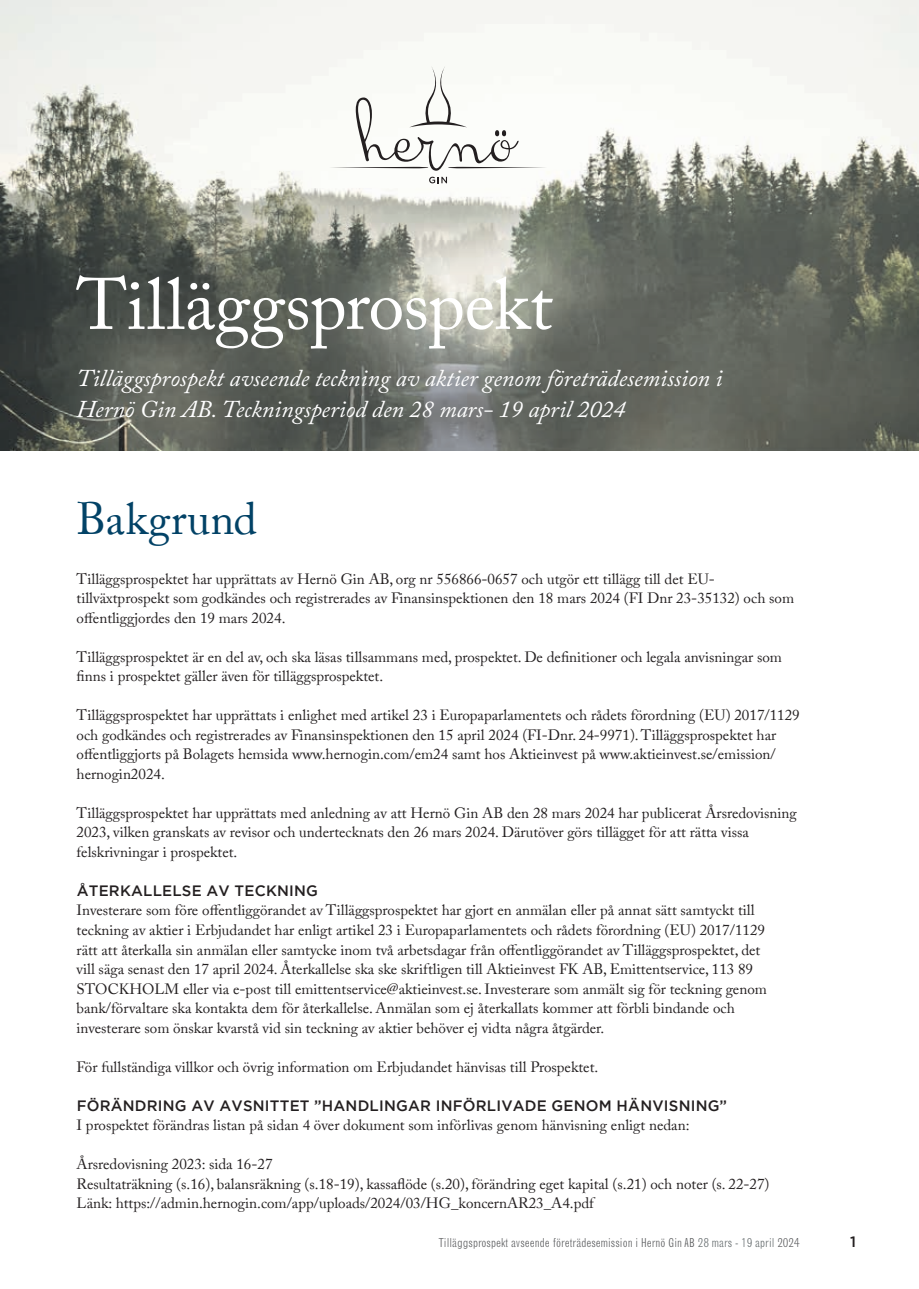
<style>
.page{position:relative;width:919px;height:1289px;background:#fff}
.page>*{position:absolute;margin:0;border:0;box-sizing:border-box;transform-origin:0 0}
.t1{font:72px "Adobe Caslon Pro";letter-spacing:-.005em;color:#fff}
.t2{font:45px "Adobe Caslon Pro";letter-spacing:.015em;color:#024266}
.t3{font:italic 24px/31.5px "Adobe Caslon Pro";color:#fff}
.t4{font:15px/19.5px "Adobe Caslon Pro";color:#231f20}
.t5{font:500 15px "Gotham";letter-spacing:.015em;color:#231f20}
.t6{font:500 15px "Gotham";color:#231f20}
.t7{font:300 condensed 12px "Grotesque";color:#57585a}
.s1{color:#5e6567}
</style>
<div class="page">
<img style="left:0;top:0;width:918px;height:451px">
<svg style="left:329px;top:66px;width:218px;height:105px"></svg>
<svg style="left:429px;top:177px;width:18px;height:6px"></svg>
<h1 class="t1" style="left:77px;top:262px;width:477px">Tilläggsprospekt</h1>
<h3 class="t3" style="left:77px;top:361px;width:647px">Tilläggsprospekt avseende teckning av aktier genom företrädesemission i<br>Hernö Gin AB. Teckningsperiod den 28 mars- 19 april 2024</h3>
<h2 class="t2" style="left:77px;top:492px;width:182px">Bakgrund</h2>
<p class="t4" style="left:77px;top:569px;width:719px">Tilläggsprospektet har upprättats av Hernö Gin AB, org nr 556866-0657 och utgör ett tillägg till det EU&shy;tillväxtprospekt som godkändes och registrerades av Finansinspektionen den 18 mars 2024 (FI Dnr 23-35132) och som offentliggjordes den 19 mars 2024.</p>
<p class="t4" style="left:77px;top:647px;width:706px">Tilläggsprospektet är en del av, och ska läsas tillsammans med, prospektet. De definitioner och legala anvisningar som finns i prospektet gäller även för tilläggsprospektet.</p>
<p class="t4" style="left:77px;top:705px;width:724px">Tilläggsprospektet har upprättats i enlighet med artikel 23 i Europaparlamentets och rådets förordning (EU) 2017/1129 och godkändes och registrerades av Finansinspektionen den 15 april 2024 (FI-Dnr. 24-9971). Tilläggsprospektet har offentliggjorts på Bolagets hemsida www.hernogin.com/em24 samt hos Aktieinvest på www.aktieinvest.se/emission/ hernogin2024.</p>
<p class="t4" style="left:77px;top:803px;width:721px">Tilläggsprospektet har upprättats med anledning av att Hernö Gin AB den 28 mars 2024 har publicerat Årsredovisning<br>2023, vilken granskats av revisor och undertecknats den 26 mars 2024. Därutöver görs tillägget för att rätta vissa felskrivningar i prospektet.</p>
<p class="t5" style="left:77px;top:882px;width:243px">ÅTERKALLELSE AV TECKNING</p>
<p class="t4" style="left:77px;top:900px;width:691px">Investerare som före offentliggörandet av Tilläggsprospektet har gjort en anmälan eller på annat sätt samtyckt till teckning av aktier i Erbjudandet har enligt artikel 23 i Europaparlamentets och rådets förordning (EU) 2017/1129 rätt att återkalla sin anmälan eller samtycke inom två arbetsdagar från offentliggörandet av Tilläggsprospektet, det vill säga senast den 17 april 2024. Återkallelse ska ske skriftligen till Aktieinvest FK AB, Emittentservice, 113 89<br>STOCKHOLM eller via e-post till emittentservice@aktieinvest.se. Investerare som anmält sig för teckning genom bank/förvaltare ska kontakta dem för återkallelse. Anmälan som ej återkallats kommer att förbli bindande och investerare som önskar kvarstå vid sin teckning av aktier behöver ej vidta några åtgärder.</p>
<p class="t4" style="left:77px;top:1056px;width:523px">För fullständiga villkor och övrig information om Erbjudandet hänvisas till Prospektet.</p>
<p class="t5" style="left:77px;top:1096px;width:652px">FÖRÄNDRING AV AVSNITTET ”HANDLINGAR INFÖRLIVADE GENOM HÄNVISNING”</p>
<p class="t4" style="left:77px;top:1115px;width:614px">I prospektet förändras listan på sidan 4 över dokument som införlivas genom hänvisning enligt nedan:</p>
<p class="t4" style="left:77px;top:1154px;width:694px">Årsredovisning 2023: sida 16-27<br>Resultaträkning (s.16), balansräkning (s.18-19), kassaflöde (s.20), förändring eget kapital (s.21) och noter (s. 22-27)<br>Länk: https://admin.hernogin.com/app/uploads/2024/03/HG_koncernAR23_A4.pdf</p>
<p class="t7" style="left:438px;top:1235px;width:363px">Tilläggsprospekt avseende företrädesemission i Hernö Gin AB <span class="s1">28 mars - 19 april</span> 2024</p>
<p class="t6" style="left:850px;top:1232px;width:7px">1</p>
</div>
